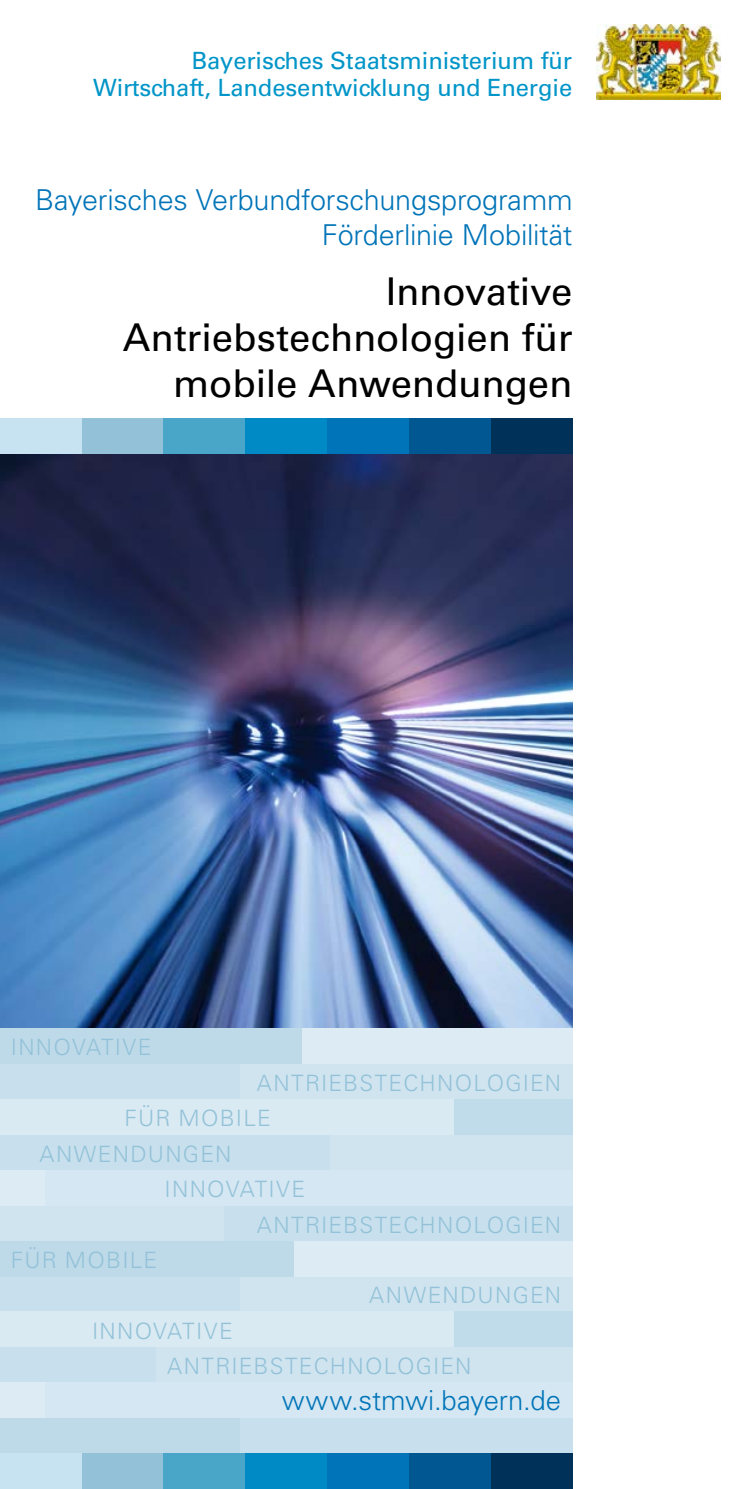
<style>
.page{position:relative;width:745px;height:1489px;background:#fff}
.page>*{position:absolute;margin:0;border:0;box-sizing:border-box;transform-origin:0 0}
.t1{font:38.25px/46px "Univers LT";letter-spacing:-.005em;color:#000;text-align:right}
.t2{font:300 28.75px/34.5px "Univers LT";letter-spacing:-.005em;color:#0074b8;text-align:right}
.t3{font:300 27.5px "Univers LT";letter-spacing:-.005em;color:#0074b8}
.t4{font:23.75px/26.2px "Univers LT";letter-spacing:-.005em;color:#0095c8;text-align:right}
.t5{font:300 22.5px "Univers LT";letter-spacing:.055em;color:#93c2d8}
</style>
<div class="page">
<img style="left:0;top:454px;width:572px;height:574px">
<img style="left:596px;top:25px;width:124px;height:75px">
<div style="left:0;top:1063px;width:249px;height:35px;background:#c8e0ed"></div>
<div style="left:240px;top:1063px;width:332px;height:35px;background:#d0e4f0"></div>
<div style="left:0;top:1276px;width:249px;height:35px;background:#c8e0ed"></div>
<div style="left:240px;top:1276px;width:332px;height:35px;background:#d0e4f0"></div>
<div style="left:0;top:1134px;width:339px;height:35px;background:#c8e0ed"></div>
<div style="left:330px;top:1134px;width:242px;height:35px;background:#d0e4f0"></div>
<div style="left:0;top:1346px;width:436px;height:36px;background:#c8e0ed"></div>
<div style="left:156px;top:1346px;width:416px;height:36px;background:#d0e4f0"></div>
<div style="left:0;top:1205px;width:249px;height:35px;background:#d0e4f0"></div>
<div style="left:224px;top:1205px;width:348px;height:35px;background:#c8e0ed"></div>
<div style="left:0;top:1417px;width:249px;height:36px;background:#bedae9"></div>
<div style="left:240px;top:1417px;width:332px;height:36px;background:#c8e0ed"></div>
<div style="left:0;top:1098px;width:453px;height:36px;background:#daeaf3"></div>
<div style="left:453px;top:1098px;width:119px;height:36px;background:#c0dbea"></div>
<div style="left:0;top:1311px;width:453px;height:35px;background:#daeaf3"></div>
<div style="left:453px;top:1311px;width:119px;height:35px;background:#c0dbea"></div>
<div style="left:0;top:1169px;width:48px;height:36px;background:#ddebf4"></div>
<div style="left:45px;top:1169px;width:527px;height:36px;background:#d5e7f2"></div>
<div style="left:0;top:1382px;width:48px;height:35px;background:#ddebf4"></div>
<div style="left:45px;top:1382px;width:527px;height:35px;background:#d5e7f2"></div>
<div style="left:0;top:1028px;width:305px;height:35px;background:#bedae9"></div>
<div style="left:301px;top:1028px;width:271px;height:35px;background:#dcebf4"></div>
<div style="left:0;top:1240px;width:305px;height:36px;background:#bedae9"></div>
<div style="left:294px;top:1240px;width:278px;height:36px;background:#dcebf4"></div>
<div style="left:0;top:1453px;width:82px;height:35px;background:#c7e2f1"></div>
<div style="left:82px;top:1453px;width:81px;height:35px;background:#93c2d8"></div>
<div style="left:163px;top:1453px;width:82px;height:35px;background:#4aa6c8"></div>
<div style="left:245px;top:1453px;width:82px;height:35px;background:#008ac5"></div>
<div style="left:327px;top:1453px;width:81px;height:35px;background:#0074b8"></div>
<div style="left:408px;top:1453px;width:82px;height:35px;background:#005792"></div>
<div style="left:490px;top:1453px;width:82px;height:35px;background:#003259"></div>
<div style="left:0;top:418px;width:82px;height:36px;background:#c7e2f1"></div>
<div style="left:82px;top:418px;width:81px;height:36px;background:#93c2d8"></div>
<div style="left:163px;top:418px;width:82px;height:36px;background:#4aa6c8"></div>
<div style="left:245px;top:418px;width:82px;height:36px;background:#008ac5"></div>
<div style="left:327px;top:418px;width:81px;height:36px;background:#0074b8"></div>
<div style="left:408px;top:418px;width:82px;height:36px;background:#005792"></div>
<div style="left:490px;top:418px;width:82px;height:36px;background:#003259"></div>
<p class="t4" style="left:93px;top:48px;width:480px">Bayerisches Staatsministerium für<br>Wirtschaft, Landesentwicklung und Energie</p>
<h1 class="t2" style="left:35px;top:183px;width:538px">Bayerisches Verbundforschungsprogramm<br>Förderlinie Mobilität</h1>
<h1 class="t1" style="left:123px;top:269px;width:451px">Innovative<br>Antriebstechnologien für mobile Anwendungen</h1>
<p class="t5" style="left:11px;top:1033px;width:142px">INNOVATIVE</p>
<p class="t5" style="left:256px;top:1069px;width:306px">ANTRIEBSTECHNOLOGIEN</p>
<p class="t5" style="left:124px;top:1104px;width:148px">FÜR MOBILE</p>
<p class="t5" style="left:39px;top:1139px;width:193px">ANWENDUNGEN</p>
<p class="t5" style="left:164px;top:1175px;width:142px">INNOVATIVE</p>
<p class="t5" style="left:256px;top:1210px;width:306px">ANTRIEBSTECHNOLOGIEN</p>
<p class="t5" style="left:11px;top:1246px;width:148px">FÜR MOBILE</p>
<p class="t5" style="left:369px;top:1281px;width:193px">ANWENDUNGEN</p>
<p class="t5" style="left:92px;top:1317px;width:142px">INNOVATIVE</p>
<p class="t5" style="left:167px;top:1352px;width:306px">ANTRIEBSTECHNOLOGIEN</p>
<p class="t3" style="left:281px;top:1383px;width:281px">www.stmwi.bayern.de</p>
</div>
